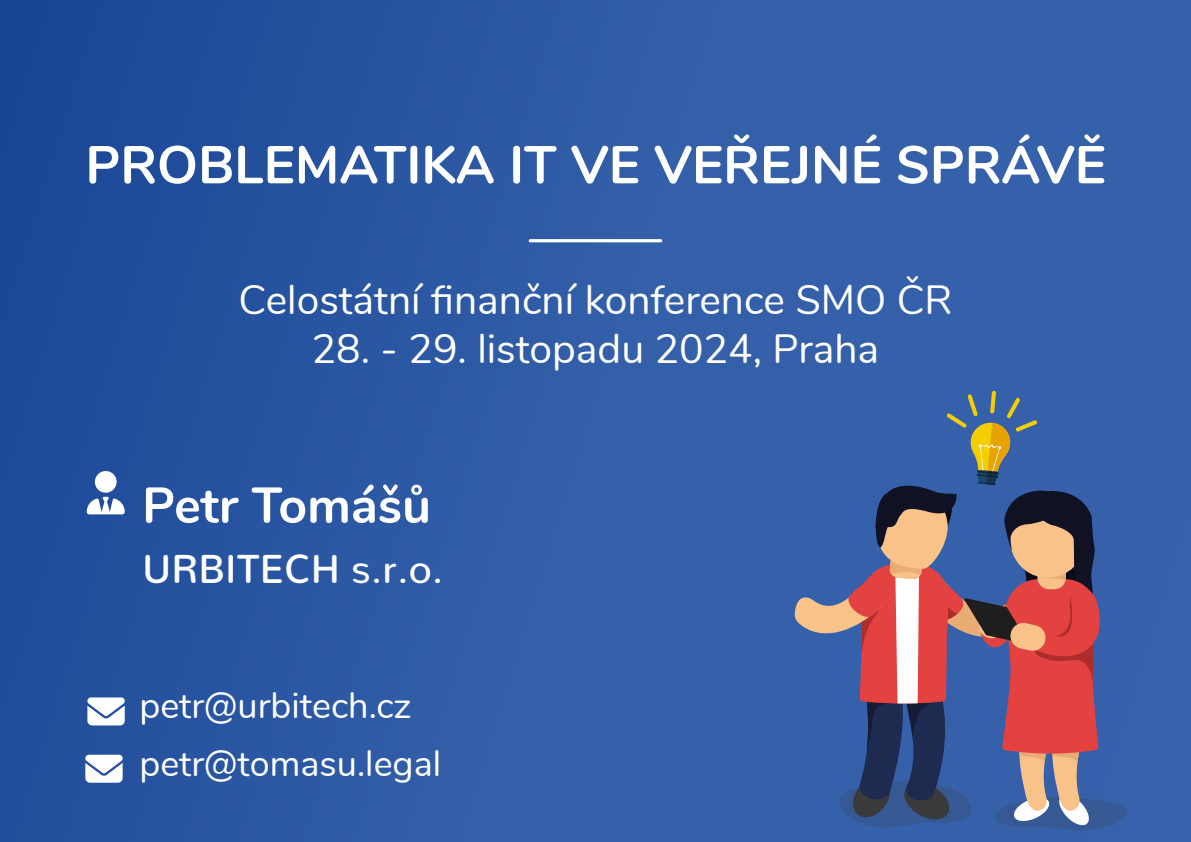
<style>
.page{position:relative;width:1191px;height:842px;background:#fff}
.page>*{position:absolute;margin:0;border:0;box-sizing:border-box;transform-origin:0 0}
.t1{font:700 53px "Nunito";color:#fff}
.t2{font:700 50px "Nunito";color:#fff}
.t3{font:40.8px "Nunito";color:#fff}
.t4{font:500 40px "Nunito";color:#fff}
.t5{font:36px/58px "Nunito";color:#fff}
</style>
<div class="page">
<div style="left:0;top:0;width:1191px;height:842px;background:linear-gradient(to right,#214e9c,#3b67ae)"></div>
<svg style="left:87px;top:697px;width:38px;height:28px"></svg>
<svg style="left:85px;top:755px;width:38px;height:28px"></svg>
<svg style="left:87px;top:471px;width:38px;height:43px"></svg>
<hr style="left:529px;top:239px;width:133px;height:3px;background:#fff;border-radius:2px">
<svg style="left:793px;top:391px;width:334px;height:439px;background:#64618a"></svg>
<p class="t1" style="left:85px;top:126px;width:1022px">PROBLEMATIKA IT VE VEŘEJNÉ SPRÁVĚ</p>
<p class="t3" style="left:238px;top:270px;width:715px">Celostátní finanční konference SMO ČR</p>
<p class="t3" style="left:312px;top:319px;width:569px">28. - 29. listopadu 2024, Praha</p>
<p class="t2" style="left:142px;top:468px;width:290px">Petr Tomášů</p>
<p class="t4" style="left:142px;top:534px;width:303px">URBITECH s.r.o.</p>
<p class="t5" style="left:139px;top:675px;width:303px">petr@urbitech.cz petr@tomasu.legal</p>
</div>
